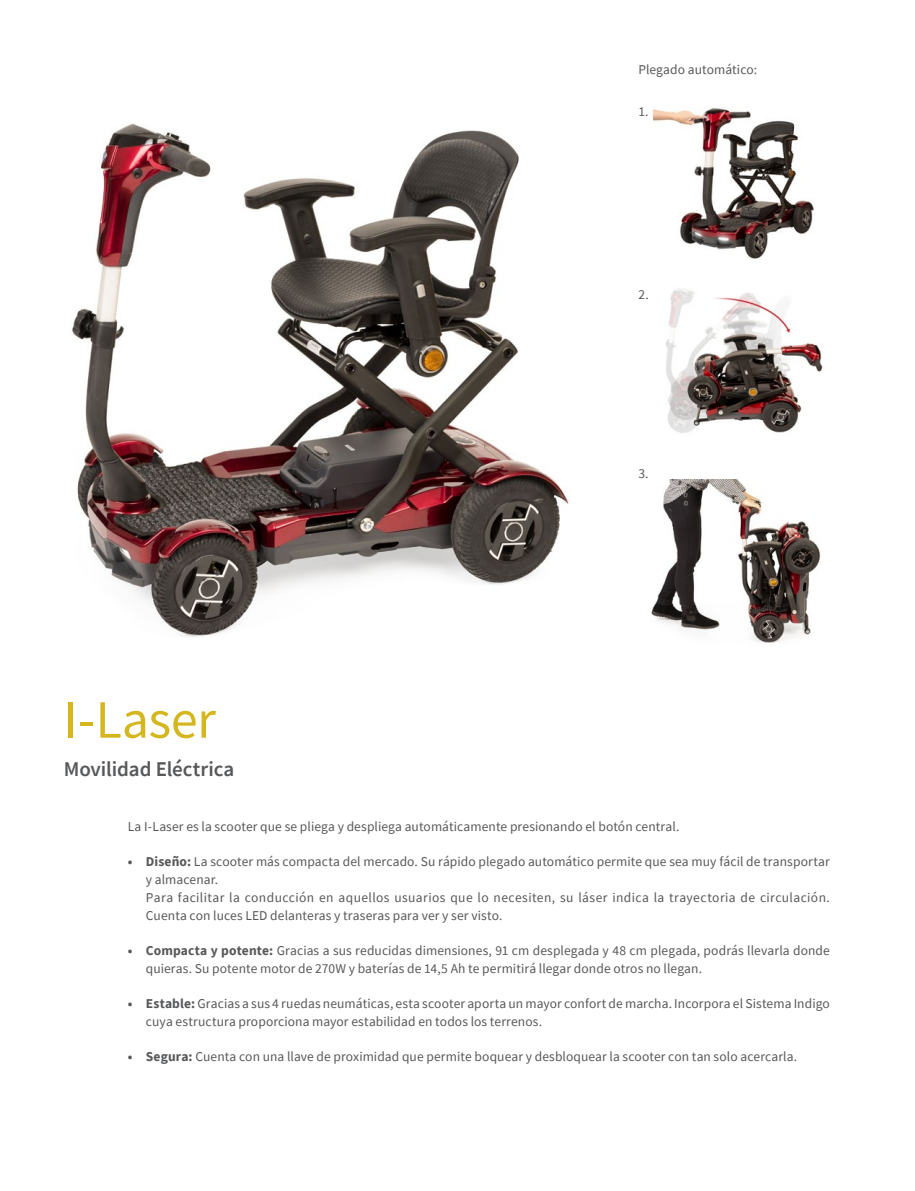
<style>
.page{position:relative;width:915px;height:1191px;background:#fff}
.page>*{position:absolute;margin:0;border:0;box-sizing:border-box;transform-origin:0 0}
.t1{font:54px "Source Sans Pro";letter-spacing:-.01em;color:#d4b71e}
.t2{font:600 21px "Source Sans Pro";letter-spacing:-.005em;color:#57585a}
.t3{font:13.5px/18px "Source Sans Pro";letter-spacing:.01em;color:#57585a}
.s1{font-weight:700}
</style>
<div class="page">
<img style="left:72px;top:123px;width:497px;height:514px">
<img style="left:653px;top:106px;width:161px;height:153px">
<img style="left:665px;top:289px;width:158px;height:144px">
<img style="left:651px;top:479px;width:170px;height:164px">
<p class="t3" style="left:638px;top:60px;width:120px">Plegado automático:</p>
<p class="t3" style="left:638px;top:103px;width:12px">1.</p>
<p class="t3" style="left:638px;top:286px;width:12px">2.</p>
<h1 class="t1" style="left:64px;top:685px;width:153px">I-Laser</h1>
<h2 class="t2" style="left:64px;top:755px;width:172px">Movilidad Eléctrica</h2>
<p class="t3" style="left:638px;top:465px;width:12px">3.</p>
<p class="t3" style="left:128px;top:817px;width:553px">La I-Laser es la scooter que se pliega y despliega automáticamente presionando el botón central.</p>
<p class="t3" style="left:146px;top:852px;width:685px;text-indent:-18px"><span class="s1">• Diseño:</span> La scooter más compacta del mercado. Su rápido plegado automático permite que sea muy fácil de transportar y almacenar.<br>Para facilitar la conducción en aquellos usuarios que lo necesiten, su láser indica la trayectoria de circulación.<br>Cuenta con luces LED delanteras y traseras para ver y ser visto.</p>
<p class="t3" style="left:146px;top:941px;width:685px;text-indent:-18px"><span class="s1">• Compacta y potente:</span> Gracias a sus reducidas dimensiones, 91 cm desplegada y 48 cm plegada, podrás llevarla donde quieras. Su potente motor de 270W y baterías de 14,5 Ah te permitirá llegar donde otros no llegan.</p>
<p class="t3" style="left:146px;top:994px;width:685px;text-indent:-18px"><span class="s1">• Estable:</span> Gracias a sus 4 ruedas neumáticas, esta scooter aporta un mayor confort de marcha. Incorpora el Sistema Indigo cuya estructura proporciona mayor estabilidad en todos los terrenos.</p>
<p class="t3" style="left:128px;top:1047px;width:670px"><span class="s1">• Segura:</span> Cuenta con una llave de proximidad que permite boquear y desbloquear la scooter con tan solo acercarla.</p>
</div>
